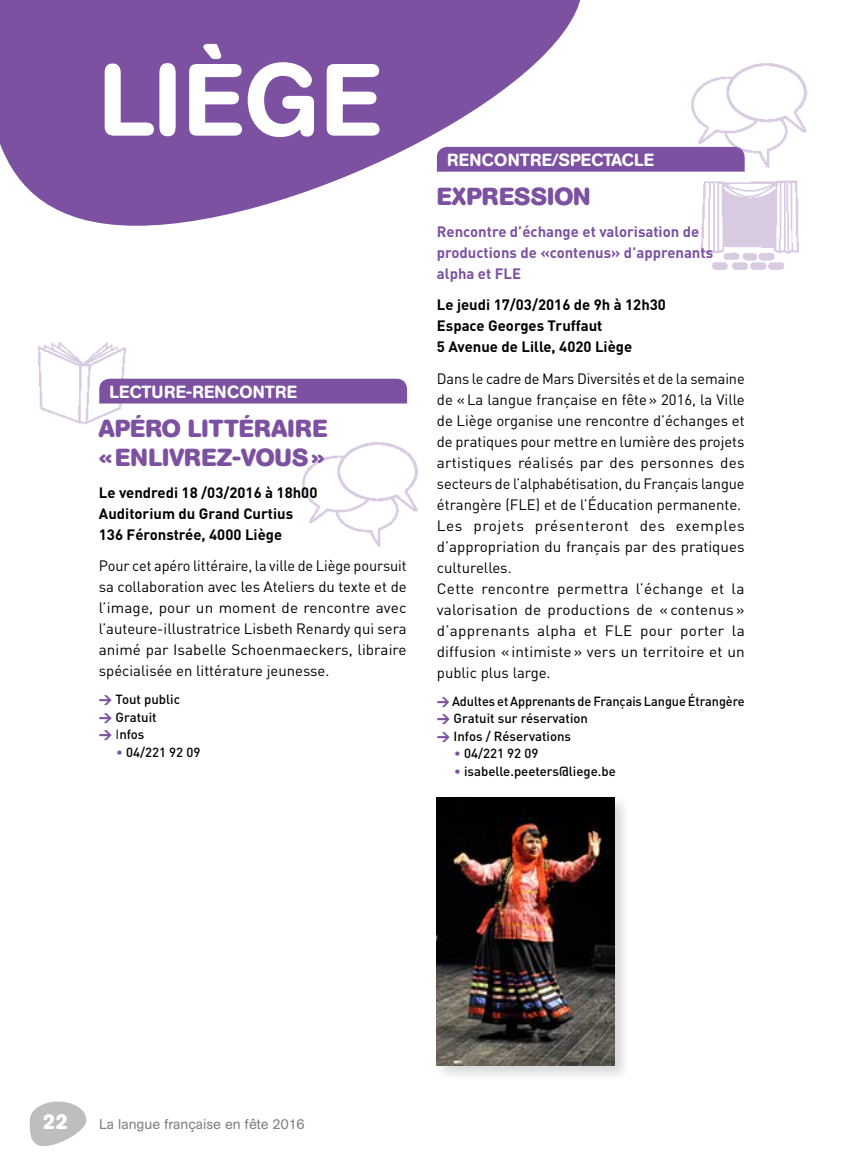
<style>
.page{position:relative;width:844px;height:1166px;background:#fff}
.page>*{position:absolute;margin:0;border:0;box-sizing:border-box;transform-origin:0 0}
.t1{font:500 101.5px "AG Book Rounded";letter-spacing:.02em;color:#fff}
.t2{font:700 24.5px/29.4px "AG Book Rounded";color:#7c51a1}
.t3{font:700 21px "AG Book Rounded";color:#fff}
.t4{font:500 17.5px "AG Book Rounded";letter-spacing:.02em;color:#fff}
.t5{font:14.88px/21px "DIN";color:#000}
.t6{font:700 14.88px/21px "DIN";color:#000}
.t7{font:700 14.88px/21px "DIN";color:#7c51a1}
.t8{font:14px "AG Book Rounded";color:#808285}
.t9{font:500 13.12px/17.5px "DIN";color:#000}
.s1{font-weight:900;color:#7c51a1}
.s2{font-weight:400}
.s3{color:#7c51a1}
</style>
<div class="page">
<svg style="left:29px;top:1101px;width:57px;height:45px"></svg>
<img style="left:678px;top:63px;width:129px;height:109px">
<img style="left:700px;top:180px;width:99px;height:90px">
<img style="left:38px;top:342px;width:96px;height:83px">
<img style="left:302px;top:442px;width:116px;height:105px">
<svg style="left:0;top:0;width:582px;height:226px;fill:#7c51a1"></svg>
<div style="left:437px;top:147px;width:307px;height:25px;background:#7c51a1"></div>
<div style="left:99px;top:379px;width:308px;height:24px;background:#7c51a1"></div>
<div style="left:434px;top:795px;width:196px;height:287px;background:#000;opacity:.15"></div>
<img style="left:437px;top:797px;width:177px;height:269px">
<h1 class="t1" style="left:99px;top:41px;width:283px">LIÈGE</h1>
<p class="t4" style="left:110px;top:381px;width:189px">LECTURE-RENCONTRE</p>
<h2 class="t2" style="left:99px;top:414px;width:230px">APÉRO LITTÉRAIRE «ENLIVREZ-VOUS»</h2>
<p class="t6" style="left:99px;top:481px;width:220px">Le vendredi 18 /03/2016 à 18h00<br>Auditorium du Grand Curtius<br>136 Féronstrée, 4000 Liège</p>
<p class="t5" style="left:99px;top:555px;width:309px;text-align:justify">Pour cet apéro littéraire, la ville de Liège poursuit sa collaboration avec les Ateliers du texte et de l’image, pour un moment de rencontre avec l’auteure-illustratrice Lisbeth Renardy qui sera animé par Isabelle Schoenmaeckers, libraire spécialisée en littérature jeunesse.</p>
<p class="t9" style="left:99px;top:690px;width:83px"><span class="s1">&gt;</span> Tout public <span class="s1">&gt;</span> Gratuit<br><span class="s1">&gt;</span> <span class="s2">I</span>nfos</p>
<p class="t9" style="left:116px;top:743px;width:86px"><span class="s3">•</span> 04/221 92 09</p>
<p class="t4" style="left:447px;top:149px;width:208px">RENCONTRE/SPECTACLE</p>
<h2 class="t2" style="left:437px;top:182px;width:155px">EXPRESSION</h2>
<p class="t7" style="left:437px;top:220px;width:278px">Rencontre d’échange et valorisation de productions de «contenus» d’apprenants alpha et FLE</p>
<p class="t6" style="left:437px;top:293px;width:230px">Le jeudi 17/03/2016 de 9h à 12h30<br>Espace Georges Truffaut<br>5 Avenue de Lille, 4020 Liège</p>
<p class="t5" style="left:437px;top:367px;width:309px">Dans le cadre de Mars Diversités et de la semaine de «La langue française en fête» 2016, la Ville de Liège organise une rencontre d’échanges et de pratiques pour mettre en lumière des projets artistiques réalisés par des personnes des secteurs de l’alphabétisation, du Français langue étrangère (FLE) et de l’Éducation permanente.<br>Les projets présenteront des exemples d’appropriation du français par des pratiques culturelles.<br>Cette rencontre permettra l’échange et la valorisation de productions de « contenus » d’apprenants alpha et FLE pour porter la diffusion «intimiste» vers un territoire et un public plus large.</p>
<p class="t9" style="left:437px;top:692px;width:309px"><span class="s1">&gt;</span> Adultes et Apprenants de Français Langue Étrangère <span class="s1">&gt;</span> Gratuit sur réservation<br><span class="s1">&gt;</span> Infos / Réservations</p>
<p class="t9" style="left:454px;top:744px;width:86px"><span class="s3">•</span> 04/221 92 09</p>
<p class="t9" style="left:454px;top:762px;width:163px"><span class="s3">•</span> isabelle.peeters@liege.be</p>
<h3 class="t3" style="left:43px;top:1109px;width:27px">22</h3>
<p class="t8" style="left:99px;top:1116px;width:207px">La langue française en fête 2016</p>
</div>
